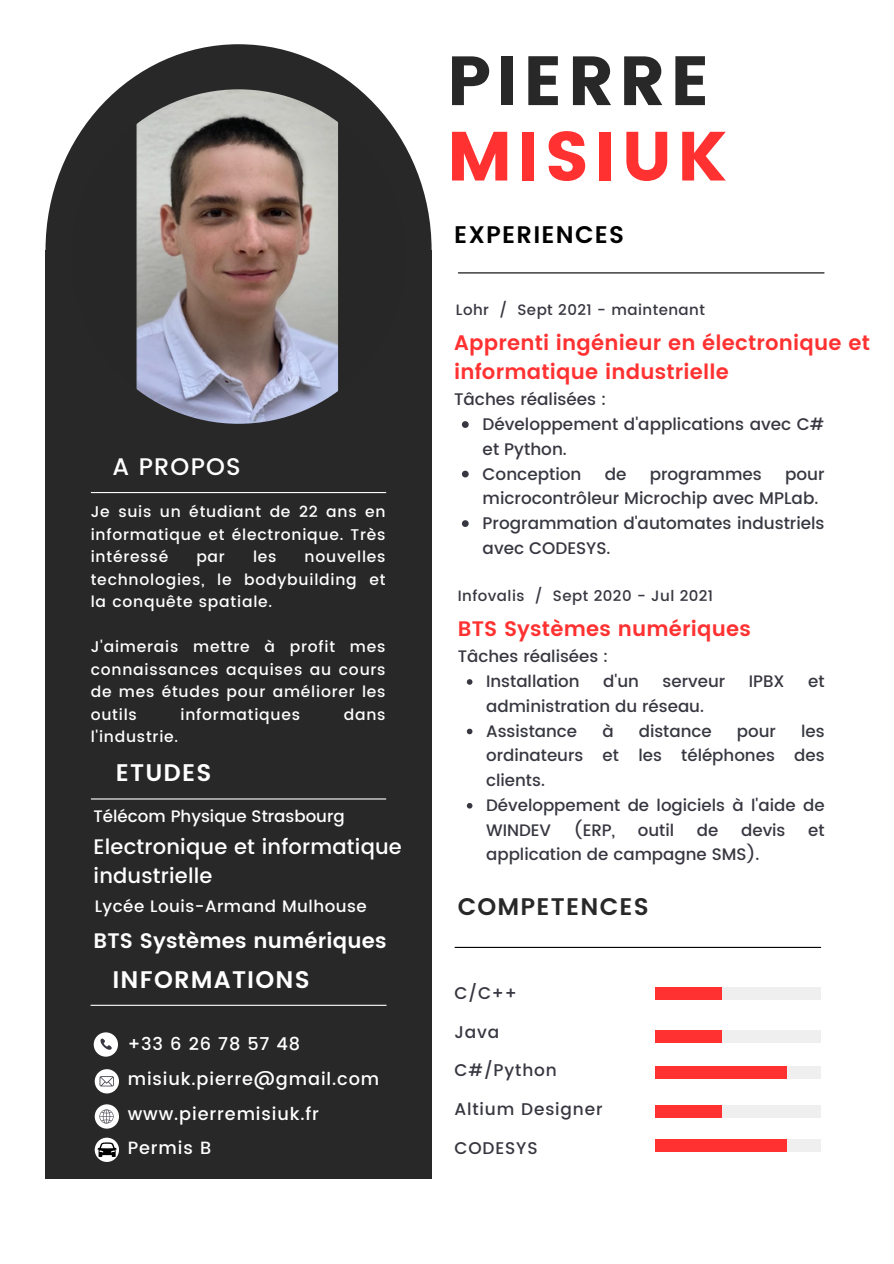
<style>
.page{position:relative;width:894px;height:1264px;background:#fff}
.page>*{position:absolute;margin:0;border:0;box-sizing:border-box;transform-origin:0 0}
.t1{font:69.45px/75.3px "Poppins";letter-spacing:.07em;color:#292828}
.t2{font:600 24px "Poppins";letter-spacing:.05em;color:#fff}
.t3{font:600 24px "Poppins";letter-spacing:.05em;color:#000}
.t4{font:600 24px "Poppins";letter-spacing:.05em;color:#292828}
.t5{font:500 24px "Poppins";letter-spacing:.05em;color:#fff}
.t6{font:600 21px/29.2px "Poppins";letter-spacing:.01em;color:#ff3131}
.t7{font:500 21px/29.2px "Poppins";letter-spacing:.01em;color:#fff}
.t8{font:600 21px "Poppins";letter-spacing:.01em;color:#fff}
.t9{font:500 17.7px "Poppins";letter-spacing:.05em;color:#fff}
.t10{font:500 16.95px "Poppins";letter-spacing:.05em;color:#373741}
.t11{font:500 16.8px/24.8px "Poppins";color:#373741}
.t12{font:500 16.65px/24.8px "Poppins";color:#373741;text-align:justify}
.t13{font:500 16.65px "Poppins";color:#fff}
.t14{font:500 16.65px "Poppins";letter-spacing:.03em;color:#fff}
.t15{font:500 15.6px/22.5px "Poppins";letter-spacing:.05em;color:#fff;text-align:justify}
.t16{font:500 15px "Poppins";letter-spacing:.03em;color:#373741}
.s1{color:#ff3131}
</style>
<div class="page">
<div style="left:45px;top:250px;width:386px;height:928px;background:#292828"></div>
<div style="left:45px;top:44px;width:386px;height:412px;background:#292828;border-radius:50%"></div>
<img style="left:71px;top:89px;width:335px;height:335px;border-radius:50%">
<hr style="left:91px;top:1004px;width:295px;height:1px;background:#fff">
<hr style="left:91px;top:798px;width:294px;height:1px;background:#fff">
<hr style="left:91px;top:492px;width:294px;height:1px;background:#fff">
<div style="left:655px;top:987px;width:165px;height:13px;background:#efefef"></div>
<div style="left:655px;top:1030px;width:165px;height:13px;background:#efefef"></div>
<div style="left:655px;top:1066px;width:165px;height:12px;background:#efefef"></div>
<div style="left:655px;top:1104px;width:165px;height:13px;background:#efefef"></div>
<hr style="left:455px;top:946px;width:365px;height:2px;background:#000">
<div style="left:655px;top:987px;width:66px;height:13px;background:#ff3131"></div>
<div style="left:655px;top:1030px;width:66px;height:13px;background:#ff3131"></div>
<div style="left:655px;top:1066px;width:132px;height:12px;background:#ff3131"></div>
<div style="left:655px;top:1104px;width:66px;height:13px;background:#ff3131"></div>
<div style="left:94px;top:1032px;width:24px;height:24px;background:#fff;border-radius:50%"></div>
<svg style="left:100px;top:1038px;width:12px;height:12px"></svg>
<div style="left:95px;top:1069px;width:24px;height:24px;background:#fff;border-radius:50%"></div>
<div style="left:95px;top:1104px;width:24px;height:24px;background:#fff;border-radius:50%"></div>
<svg style="left:99px;top:1076px;width:15px;height:10px"></svg>
<svg style="left:99px;top:1109px;width:15px;height:14px"></svg>
<hr style="left:458px;top:272px;width:365px;height:1px;background:#000">
<svg style="left:95px;top:1137px;width:24px;height:24px"></svg>
<svg style="left:97px;top:1142px;width:20px;height:14px"></svg>
<svg style="left:466px;top:679px;width:6px;height:5px"></svg>
<svg style="left:466px;top:728px;width:6px;height:6px"></svg>
<svg style="left:466px;top:803px;width:6px;height:5px"></svg>
<svg style="left:462px;top:421px;width:6px;height:7px"></svg>
<svg style="left:462px;top:470px;width:6px;height:7px"></svg>
<svg style="left:462px;top:520px;width:6px;height:7px"></svg>
<div style="left:655px;top:1139px;width:165px;height:12px;background:#efefef"></div>
<div style="left:655px;top:1139px;width:132px;height:12px;background:#ff3131"></div>
<p class="t5" style="left:112px;top:452px;width:130px">A PROPOS</p>
<h4 class="t15" style="left:91px;top:500px;width:296px">Je suis un étudiant de 22 ans en informatique et électronique. Très intéressé</h4>
<h4 class="t15" style="left:91px;top:545px;width:296px;text-indent:214px">nouvelles technologies, le bodybuilding et la conquête spatiale.</h4>
<h1 class="t15" style="left:91px;top:635px;width:296px">J'aimerais mettre à profit mes connaissances acquises au cours de mes études pour améliorer les outils</h1>
<h4 class="t15" style="left:196px;top:545px;width:30px">par</h4>
<h4 class="t15" style="left:253px;top:545px;width:25px">les</h4>
<h1 class="t15" style="left:180px;top:703px;width:121px">informatiques</h1>
<h1 class="t15" style="left:344px;top:703px;width:43px">dans</h1>
<h1 class="t15" style="left:91px;top:725px;width:89px">l'industrie.</h1>
<p class="t2" style="left:116px;top:758px;width:97px">ETUDES</p>
<h4 class="t13" style="left:94px;top:806px;width:252px">Télécom Physique Strasbourg</h4>
<h2 class="t7" style="left:94px;top:831px;width:310px">Electronique et informatique industrielle</h2>
<h4 class="t14" style="left:95px;top:896px;width:273px">Lycée Louis-Armand Mulhouse</h4>
<h3 class="t8" style="left:94px;top:928px;width:294px">BTS Systèmes numériques</h3>
<h2 class="t2" style="left:112px;top:965px;width:199px">INFORMATIONS</h2>
<h2 class="t9" style="left:128px;top:1033px;width:174px">+33 6 26 78 57 48</h2>
<p class="t9" style="left:128px;top:1068px;width:253px">misiuk.pierre@gmail.com</p>
<h3 class="t9" style="left:128px;top:1103px;width:193px">www.pierremisiuk.fr</h3>
<p class="t9" style="left:128px;top:1137px;width:85px">Permis B</p>
<h4 class="t1" style="left:446px;top:43px;width:281px">PIERRE<br><span class="s1">MISIUK</span></h4>
<h3 class="t3" style="left:454px;top:221px;width:171px">EXPERIENCES</h3>
<h2 class="t16" style="left:456px;top:301px;width:250px">Lohr / Sept 2021 - maintenant</h2>
<p class="t6" style="left:454px;top:328px;width:417px">Apprenti ingénieur en électronique et informatique industrielle</p>
<p class="t11" style="left:454px;top:387px;width:154px">Tâches réalisées :</p>
<p class="t11" style="left:482px;top:412px;width:343px">Développement d'applications avec C# et Python.</p>
<h3 class="t11" style="left:482px;top:461px;width:100px">Conception</h3>
<h3 class="t11" style="left:604px;top:461px;width:23px">de</h3>
<h3 class="t11" style="left:649px;top:461px;width:114px">programmes</h3>
<h3 class="t11" style="left:482px;top:461px;width:343px;text-indent:302px">pour microcontrôleur Microchip avec MPLab.</h3>
<h4 class="t11" style="left:482px;top:511px;width:343px">Programmation d'automates industriels avec CODESYS.</h4>
<p class="t16" style="left:457px;top:587px;width:257px">Infovalis / Sept 2020 - Jul 2021</p>
<p class="t6" style="left:457px;top:614px;width:294px">BTS Systèmes numériques</p>
<h4 class="t12" style="left:457px;top:644px;width:152px">Tâches réalisées :</h4>
<p class="t12" style="left:486px;top:669px;width:95px">Installation</p>
<p class="t12" style="left:603px;top:669px;width:37px">d'un</p>
<p class="t12" style="left:662px;top:669px;width:64px">serveur</p>
<p class="t12" style="left:748px;top:669px;width:37px">IPBX</p>
<p class="t12" style="left:807px;top:669px;width:18px">et</p>
<p class="t12" style="left:486px;top:693px;width:219px">administration du réseau.</p>
<h4 class="t12" style="left:486px;top:718px;width:93px">Assistance</h4>
<h4 class="t12" style="left:602px;top:718px;width:13px">à</h4>
<h4 class="t12" style="left:638px;top:718px;width:74px">distance</h4>
<h4 class="t12" style="left:736px;top:718px;width:41px">pour</h4>
<h4 class="t12" style="left:486px;top:718px;width:340px;text-indent:315px">les ordinateurs et les téléphones des clients.</h4>
<p class="t12" style="left:486px;top:792px;width:340px">Développement de logiciels à l'aide de<br>WINDEV</p>
<p class="t12" style="left:573px;top:817px;width:43px">(ERP,</p>
<p class="t12" style="left:637px;top:817px;width:38px">outil</p>
<p class="t12" style="left:696px;top:817px;width:23px">de</p>
<p class="t12" style="left:741px;top:817px;width:46px">devis</p>
<p class="t12" style="left:808px;top:817px;width:18px">et</p>
<p class="t12" style="left:486px;top:842px;width:275px">application de campagne SMS).</p>
<p class="t4" style="left:457px;top:892px;width:192px">COMPETENCES</p>
<h4 class="t10" style="left:454px;top:983px;width:64px">C/C++</h4>
<h4 class="t10" style="left:454px;top:1021px;width:46px">Java</h4>
<h4 class="t10" style="left:454px;top:1060px;width:104px">C#/Python</h4>
<h4 class="t10" style="left:454px;top:1099px;width:150px">Altium Designer</h4>
<h4 class="t10" style="left:454px;top:1137px;width:85px">CODESYS</h4>
</div>
